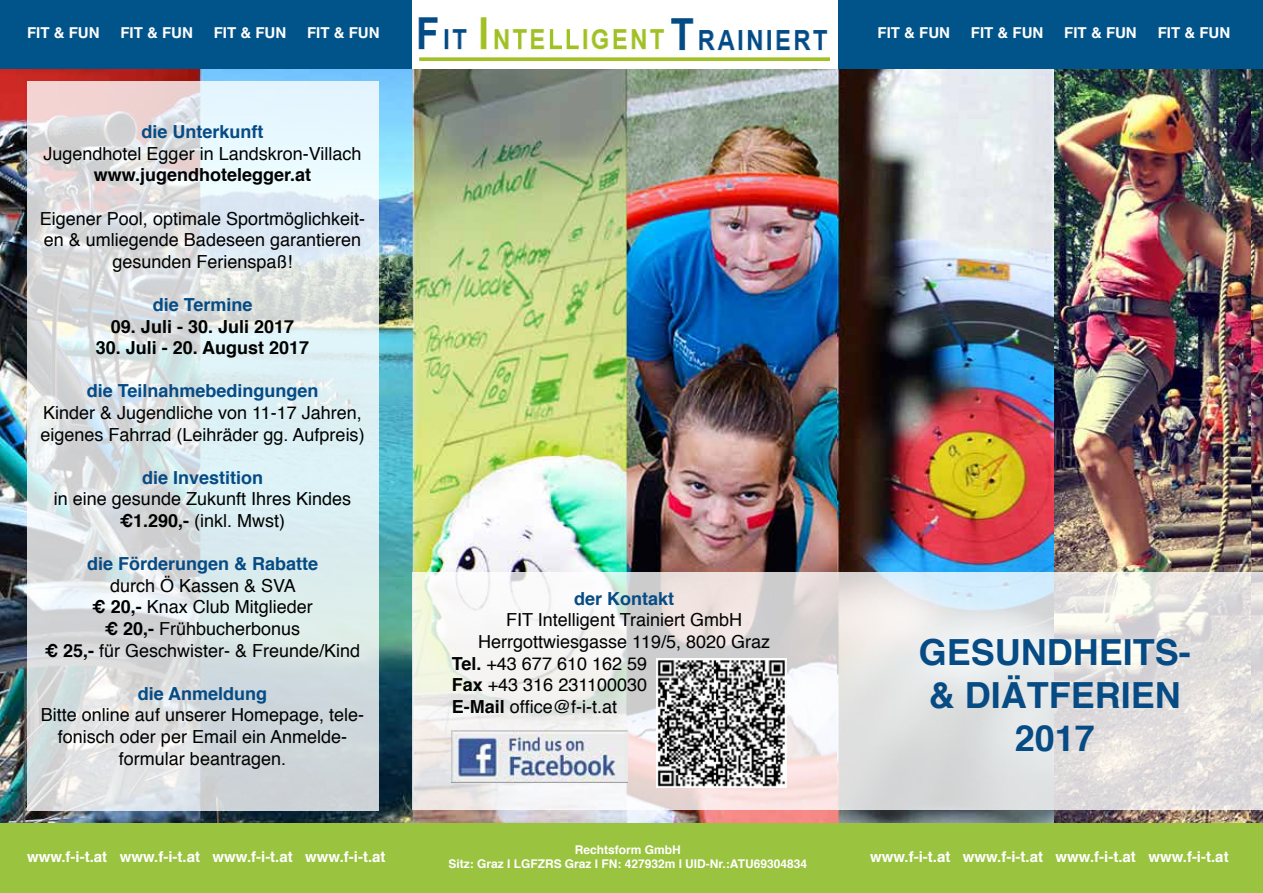
<style>
.page{position:relative;width:1263px;height:893px;background:#fff}
.page>*{position:absolute;margin:0;border:0;box-sizing:border-box;transform-origin:0 0}
.t1{font:700 36px/43.2px "Helvetica";color:#064b84;text-align:center}
.t2{font:18px/21.6px "Helvetica";color:#000101;text-align:center}
.t3{font:700 18px "Helvetica";color:#064b84}
.t4{font:700 18px "Helvetica";color:#000101}
.t5{font:700 15px "Helvetica";color:#fff}
.t6{font:700 12px/14.4px "Helvetica";color:#fff;text-align:center}
.s1{font-weight:700}
</style>
<div class="page">
<img style="left:1251px;top:68px;width:12px;height:756px">
<img style="left:0;top:68px;width:1251px;height:756px">
<img style="left:837px;top:68px;width:216px;height:756px">
<div style="left:0;top:0;width:1263px;height:68px;background:#00548a"></div>
<div style="left:0;top:824px;width:1263px;height:69px;background:#9ac340"></div>
<img style="left:412px;top:0;width:425px;height:68px">
<svg style="left:412px;top:572px;width:851px;height:238px"></svg>
<svg style="left:27px;top:81px;width:351px;height:729px;background:#dce3e6"></svg>
<img style="left:452px;top:730px;width:175px;height:53px">
<img style="left:657px;top:658px;width:129px;height:130px">
<p class="t5" style="left:27px;top:21px;width:74px">FIT &amp; FUN</p>
<p class="t5" style="left:120px;top:21px;width:74px">FIT &amp; FUN</p>
<p class="t5" style="left:214px;top:21px;width:74px">FIT &amp; FUN</p>
<p class="t5" style="left:307px;top:21px;width:74px">FIT &amp; FUN</p>
<p class="t3" style="left:141px;top:117px;width:124px">die Unterkunft</p>
<p class="t2" style="left:44px;top:143px;width:319px">Jugendhotel Egger in Landskron-Villach</p>
<p class="t4" style="left:94px;top:161px;width:219px">www.jugendhotelegger.at</p>
<p class="t2" style="left:40px;top:208px;width:327px">Eigener Pool, optimale Sportmöglichkeit&shy;en &amp; umliegende Badeseen garantieren gesunden Ferienspaß!</p>
<p class="t3" style="left:153px;top:290px;width:101px">die Termine</p>
<p class="t4" style="left:111px;top:312px;width:185px">09. Juli - 30. Juli 2017</p>
<p class="t4" style="left:96px;top:333px;width:215px">30. Juli - 20. August 2017</p>
<p class="t3" style="left:87px;top:377px;width:233px">die Teilnahmebedingungen</p>
<p class="t2" style="left:40px;top:402px;width:326px;text-align:left">Kinder &amp; Jugendliche von 11-17 Jahren, eigenes Fahrrad (Leihräder gg. Aufpreis)</p>
<p class="t3" style="left:142px;top:463px;width:123px">die Investition</p>
<p class="t2" style="left:54px;top:489px;width:299px">in eine gesunde Zukunft Ihres Kindes <span class="s1">€1.290,-</span> (inkl. Mwst)</p>
<p class="t3" style="left:87px;top:549px;width:233px">die Förderungen &amp; Rabatte</p>
<p class="t2" style="left:45px;top:575px;width:317px">durch Ö Kassen &amp; SVA<br><span class="s1">€ 20,-</span> Knax Club Mitglieder<br><span class="s1">€ 20,-</span> Frühbucherbonus<br><span class="s1">€ 25,-</span> für Geschwister- &amp; Freunde/Kind</p>
<p class="t3" style="left:138px;top:679px;width:131px">die Anmeldung</p>
<p class="t2" style="left:41px;top:705px;width:325px">Bitte online auf unserer Homepage, tele&shy;fonisch oder per Email ein Anmelde&shy;formular beantragen.</p>
<p class="t3" style="left:574px;top:584px;width:102px">der Kontakt</p>
<p class="t2" style="left:506px;top:610px;width:237px">FIT Intelligent Trainiert GmbH</p>
<p class="t2" style="left:478px;top:631px;width:293px">Herrgottwiesgasse 119/5, 8020 Graz</p>
<p class="t2" style="left:452px;top:653px;width:197px"><span class="s1">Tel.</span> +43 677 610 162 59</p>
<p class="t2" style="left:452px;top:675px;width:197px"><span class="s1">Fax</span> +43 316 231100030</p>
<p class="t2" style="left:452px;top:696px;width:167px"><span class="s1">E-Mail</span> office@f-i-t.at</p>
<p class="t5" style="left:877px;top:21px;width:74px">FIT &amp; FUN</p>
<p class="t5" style="left:971px;top:21px;width:74px">FIT &amp; FUN</p>
<p class="t5" style="left:1064px;top:21px;width:74px">FIT &amp; FUN</p>
<p class="t5" style="left:1158px;top:21px;width:74px">FIT &amp; FUN</p>
<h1 class="t1" style="left:919px;top:631px;width:274px">GESUNDHEITS-&amp; DIÄTFERIEN<br>2017</h1>
<p class="t5" style="left:27px;top:844px;width:360px">www.f-i-t.at www.f-i-t.at www.f-i-t.at www.f-i-t.at</p>
<p class="t6" style="left:449px;top:842px;width:360px">Rechtsform GmbH<br>Sitz: Graz I LGFZRS Graz I FN: 427932m I UID-Nr.:ATU69304834</p>
<p class="t5" style="left:870px;top:844px;width:360px">www.f-i-t.at www.f-i-t.at www.f-i-t.at www.f-i-t.at</p>
</div>
